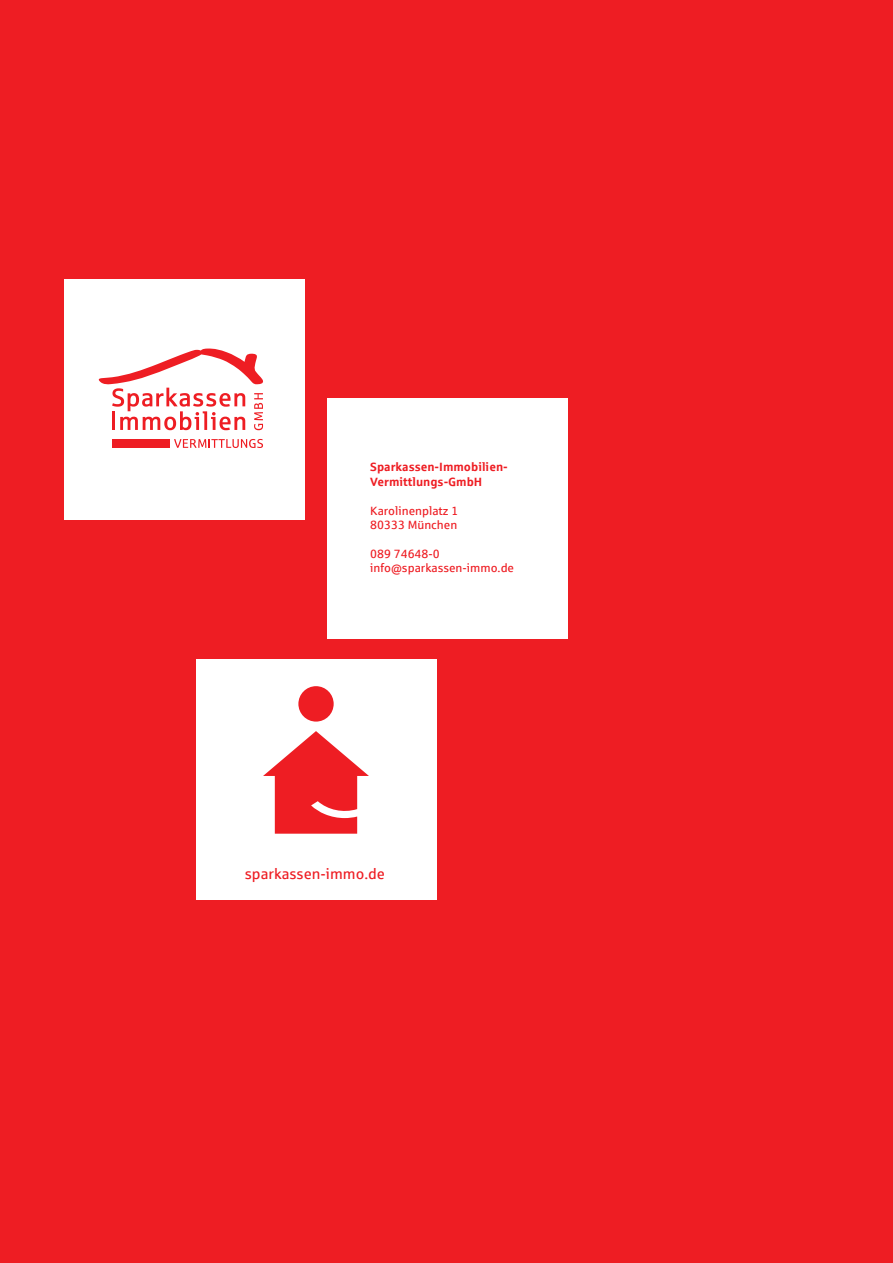
<style>
.page{position:relative;width:893px;height:1263px;background:#ee1d23}
.page>*{position:absolute;margin:0;border:0;box-sizing:border-box;transform-origin:0 0}
.t1{font:18px "Sparkasse Rg";color:#ee1d23}
.t2{font:15px "Sparkasse Rg";color:#ee1d23}
.t3{font:12px/14.4px "Sparkasse Rg";color:#ee1d23}
.t4{font:700 12px/14.4px "Sparkasse Rg";color:#ee1d23}
</style>
<div class="page">
<div style="left:196px;top:659px;width:241px;height:241px;background:#fff"></div>
<div style="left:327px;top:398px;width:241px;height:241px;background:#fff"></div>
<div style="left:64px;top:279px;width:241px;height:241px;background:#fff"></div>
<svg style="left:263px;top:686px;width:106px;height:148px"></svg>
<div style="left:298px;top:686px;width:36px;height:36px;background:#ee1d23;border-radius:50%"></div>
<svg style="left:98px;top:348px;width:165px;height:100px"></svg>
<p class="t4" style="left:370px;top:459px;width:139px">Sparkassen-Immobilien-<br>Vermittlungs-GmbH</p>
<p class="t3" style="left:370px;top:503px;width:89px">Karolinenplatz 1<br>80333 München</p>
<p class="t3" style="left:370px;top:546px;width:145px">089 74648-0 info@sparkassen-immo.de</p>
<h1 class="t1" style="left:230px;top:864px;width:170px">sparkassen-immo.de</h1>
<p class="t2" style="left:245px;top:865px;width:142px">sparkassen-immo.de</p>
</div>
